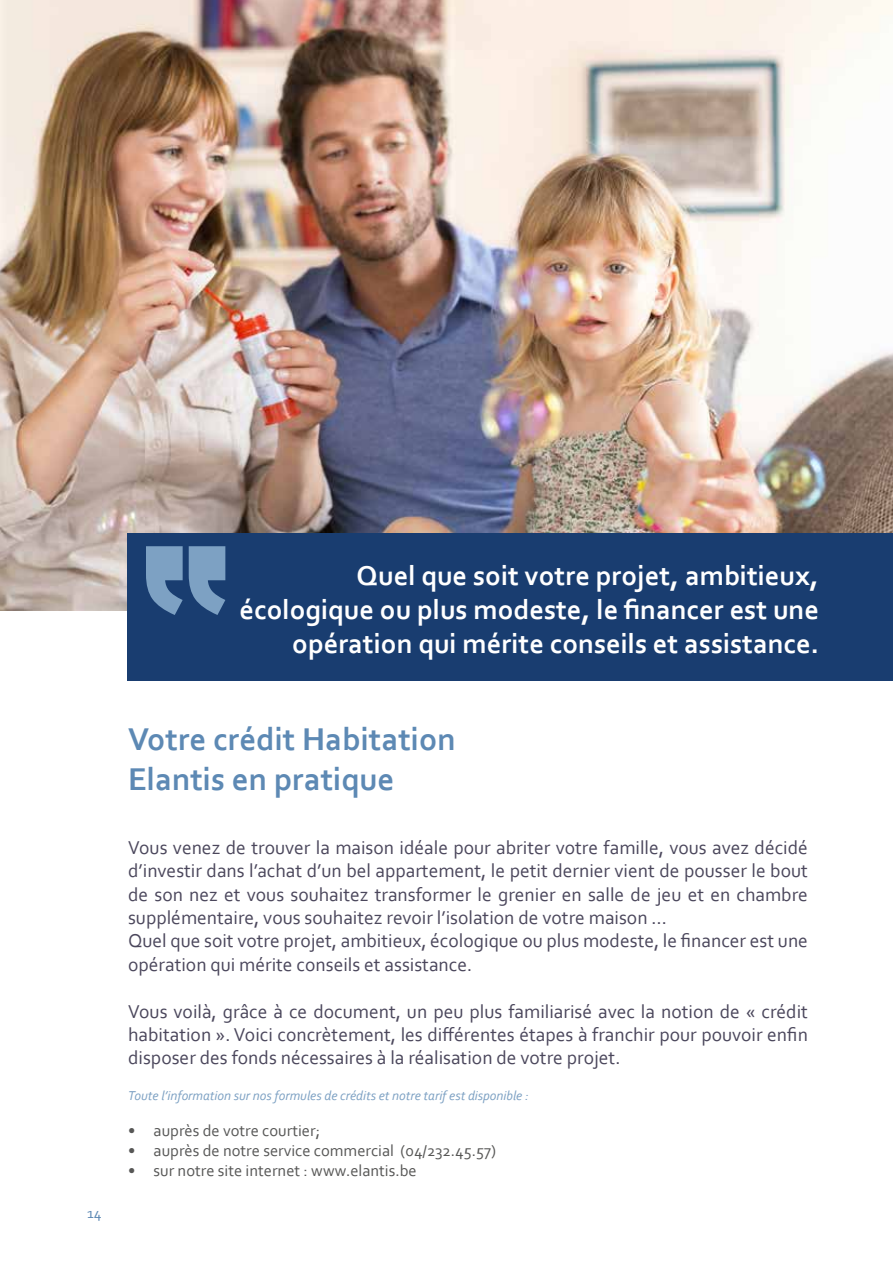
<style>
.page{position:relative;width:893px;height:1263px;background:#fff}
.page>*{position:absolute;margin:0;border:0;box-sizing:border-box;transform-origin:0 0}
.t1{font:700 33px/39.6px "Corbel";color:#5d89b4}
.t2{font:700 28.5px/34.2px "Corbel";color:#fff;text-align:right}
.t3{font:19.5px/23.4px "Corbel";color:#4b475c}
.t4{font:16.5px "Corbel";color:#575756}
.t5{font:15px "Corbel";color:#5d89b4}
.t6{font:italic 13.5px "Corbel";color:#7da1c3}
</style>
<div class="page">
<img style="left:0;top:0;width:893px;height:610px">
<div style="left:128px;top:533px;width:765px;height:148px;background:#193d70"></div>
<svg style="left:146px;top:546px;width:79px;height:69px"></svg>
<p class="t5" style="left:87px;top:1203px;width:16px">14</p>
<h2 class="t2" style="left:240px;top:558px;width:581px">Quel que soit votre projet, ambitieux, écologique ou plus modeste, le financer est une opération qui mérite conseils et assistance.</h2>
<h1 class="t1" style="left:128px;top:719px;width:329px">Votre crédit Habitation<br>Elantis en pratique</h1>
<p class="t3" style="left:128px;top:835px;width:681px">Vous venez de trouver la maison idéale pour abriter votre famille, vous avez décidé d’investir dans l’achat d’un bel appartement, le petit dernier vient de pousser le bout de son nez et vous souhaitez transformer le grenier en salle de jeu et en chambre supplémentaire, vous souhaitez revoir l’isolation de votre maison …<br>Quel que soit votre projet, ambitieux, écologique ou plus modeste, le financer est une opération qui mérite conseils et assistance.</p>
<p class="t3" style="left:128px;top:999px;width:681px;text-align:justify">Vous voilà, grâce à ce document, un peu plus familiarisé avec la notion de « crédit habitation ». Voici concrètement, les différentes étapes à franchir pour pouvoir enfin disposer des fonds nécessaires à la réalisation de votre projet.</p>
<p class="t6" style="left:128px;top:1087px;width:402px">Toute l’information sur nos formules de crédits et notre tarif est disponible :</p>
<p class="t4" style="left:128px;top:1121px;width:193px">• auprès de votre courtier;</p>
<p class="t4" style="left:128px;top:1140px;width:369px">• auprès de notre service commercial (04/232.45.57)</p>
<p class="t4" style="left:128px;top:1160px;width:290px">• sur notre site internet : www.elantis.be</p>
</div>
